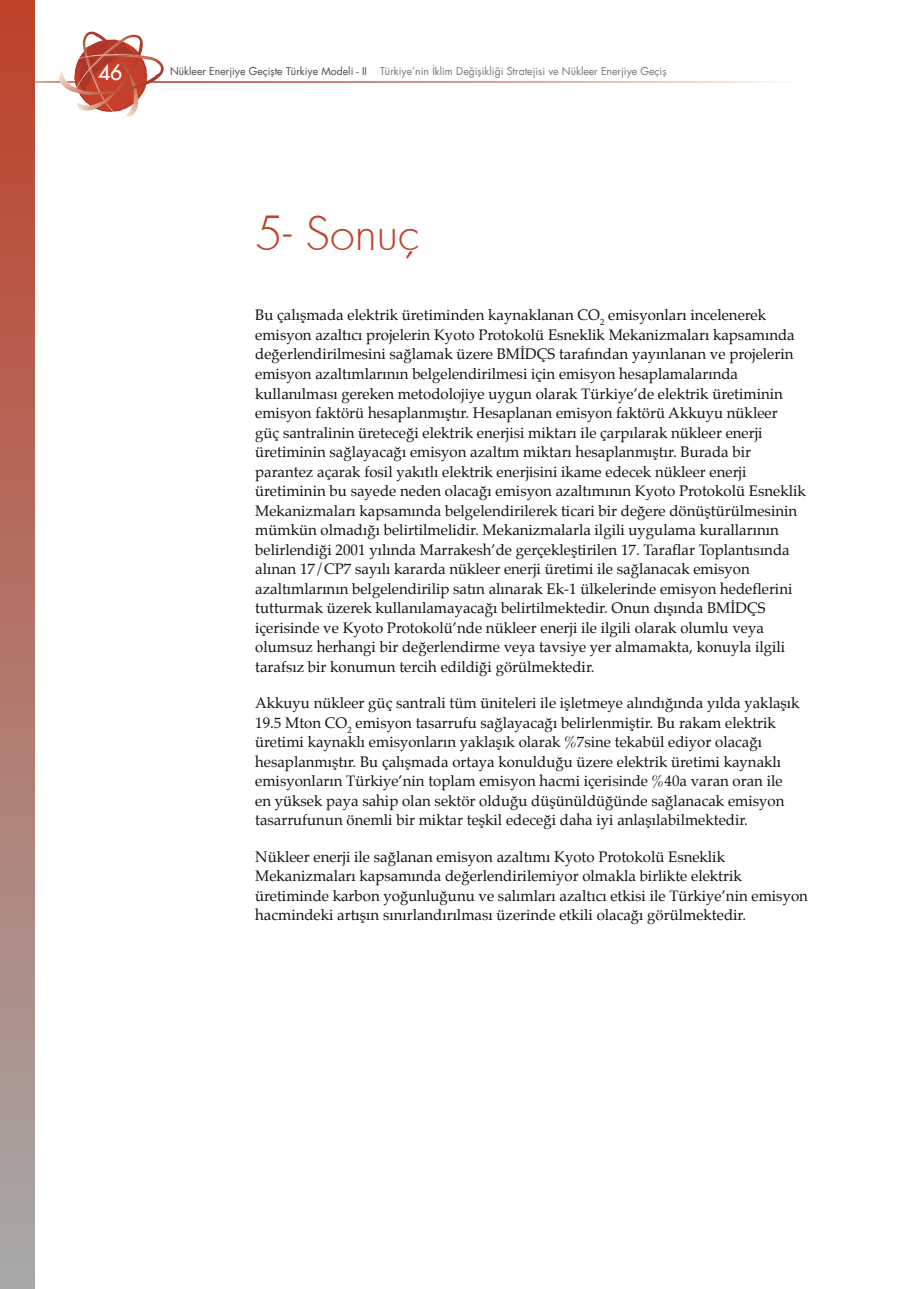
<style>
.page{position:relative;width:906px;height:1289px;background:#fff}
.page>*{position:absolute;margin:0;border:0;box-sizing:border-box;transform-origin:0 0}
.t1{font:300 45px "Futura";color:#be422a}
.t2{font:21px "Futura";color:#fff}
.t3{font:15px/19.5px "Palatino";color:#121212}
.t4{font:10.5px "Futura";color:#757776}
.s1{color:#4a4c4b}
</style>
<div class="page">
<svg style="left:59px;top:32px;width:102px;height:85px"></svg>
<div style="left:0;top:0;width:34px;height:1288px;background:linear-gradient(to bottom,#be4129,#a7a9a8)"></div>
<h2 class="t2" style="left:98px;top:58px;width:26px">46</h2>
<p class="t4" style="left:170px;top:64px;width:498px"><span class="s1">Nükleer Enerjiye Geçişte Türkiye Modeli - II</span> Türkiye’nin İklim Değişikliği Stratejisi ve Nükleer Enerjiye Geçiş</p>
<h1 class="t1" style="left:255px;top:205px;width:166px">5- Sonuç</h1>
<p class="t3" style="left:255px;top:305px;width:552px">Bu çalışmada elektrik üretiminden kaynaklanan CO<sub>2</sub> emisyonları incelenerek emisyon azaltıcı projelerin Kyoto Protokolü Esneklik Mekanizmaları kapsamında değerlendirilmesini sağlamak üzere BMİDÇS tarafından yayınlanan ve projelerin emisyon azaltımlarının belgelendirilmesi için emisyon hesaplamalarında kullanılması gereken metodolojiye uygun olarak Türkiye’de elektrik üretiminin emisyon faktörü hesaplanmıştır. Hesaplanan emisyon faktörü Akkuyu nükleer<br>güç santralinin üreteceği elektrik enerjisi miktarı ile çarpılarak nükleer enerji üretiminin sağlayacağı emisyon azaltım miktarı hesaplanmıştır. Burada bir parantez açarak fosil yakıtlı elektrik enerjisini ikame edecek nükleer enerji üretiminin bu sayede neden olacağı emisyon azaltımının Kyoto Protokolü Esneklik Mekanizmaları kapsamında belgelendirilerek ticari bir değere dönüştürülmesinin mümkün olmadığı belirtilmelidir. Mekanizmalarla ilgili uygulama kurallarının belirlendiği 2001 yılında Marrakesh’de gerçekleştirilen 17. Taraflar Toplantısında alınan 17/CP7 sayılı kararda nükleer enerji üretimi ile sağlanacak emisyon azaltımlarının belgelendirilip satın alınarak Ek-1 ülkelerinde emisyon hedeflerini tutturmak üzerek kullanılamayacağı belirtilmektedir. Onun dışında BMİDÇS içerisinde ve Kyoto Protokolü’nde nükleer enerji ile ilgili olarak olumlu veya olumsuz herhangi bir değerlendirme veya tavsiye yer almamakta, konuyla ilgili tarafsız bir konumun tercih edildiği görülmektedir.</p>
<p class="t3" style="left:255px;top:693px;width:546px">Akkuyu nükleer güç santrali tüm üniteleri ile işletmeye alındığında yılda yaklaşık 19.5 Mton CO<sub>2</sub> emisyon tasarrufu sağlayacağı belirlenmiştir. Bu rakam elektrik üretimi kaynaklı emisyonların yaklaşık olarak %7sine tekabül ediyor olacağı hesaplanmıştır. Bu çalışmada ortaya konulduğu üzere elektrik üretimi kaynaklı emisyonların Türkiye’nin toplam emisyon hacmi içerisinde %40a varan oran ile en yüksek paya sahip olan sektör olduğu düşünüldüğünde sağlanacak emisyon tasarrufunun önemli bir miktar teşkil edeceği daha iyi anlaşılabilmektedir.</p>
<p class="t3" style="left:255px;top:846px;width:554px">Nükleer enerji ile sağlanan emisyon azaltımı Kyoto Protokolü Esneklik Mekanizmaları kapsamında değerlendirilemiyor olmakla birlikte elektrik üretiminde karbon yoğunluğunu ve salımları azaltıcı etkisi ile Türkiye’nin emisyon hacmindeki artışın sınırlandırılması üzerinde etkili olacağı görülmektedir.</p>
</div>
